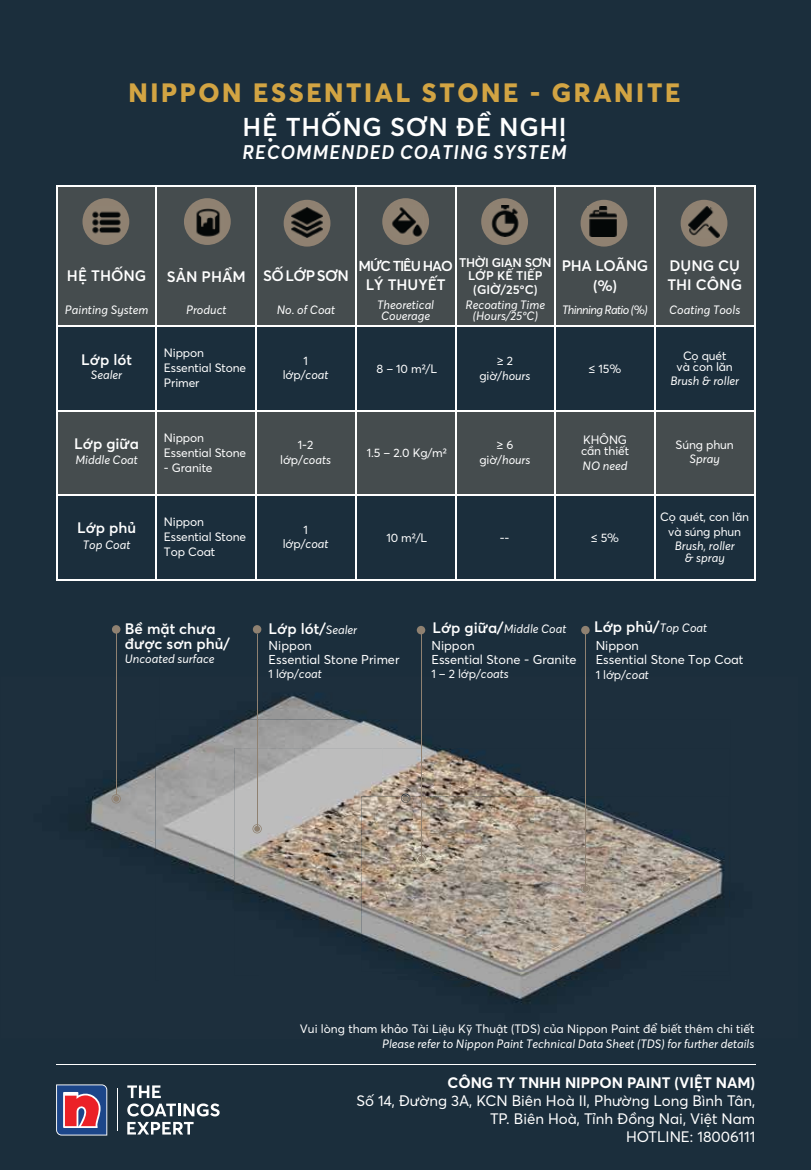
<style>
.page{position:relative;width:811px;height:1170px;background:#fff}
.page>*{position:absolute;margin:0;border:0;box-sizing:border-box;transform-origin:0 0}
.t1{font:800 26.25px "Averta CY";letter-spacing:.1em;color:#d2a443}
.t2{font:600 25.5px "Averta CY";letter-spacing:.025em;color:#fff}
.t3{font:italic 600 19.5px "Averta CY";letter-spacing:.025em;color:#fff}
.t4{font:600 15px/19.5px "Averta CY";color:#fff}
.t5{font:15px/18px "Averta CY";color:#fff;text-align:right}
.t6{font:700 15px "Averta CY";color:#fff}
.t7{font:600 15px/19.5px "Averta CY";letter-spacing:-.025em;color:#fff;text-align:center}
.t8{font:600 14.25px "Averta CY";letter-spacing:-.075em;color:#fff}
.t9{font:12.75px/14.2px "Averta CY";color:#fff}
.t10{font:600 12.3px/13.5px "Averta CY";color:#fff;text-align:center}
.t11{font:12px/15px "Averta CY";letter-spacing:-.01em;color:#fff;text-align:center}
.t12{font:italic 12px/10.5px "Averta CY";color:#fff;text-align:center}
.t13{font:italic 12px "Averta CY";letter-spacing:-.05em;color:#fff}
.s1{font-style:italic}
.s2{font-weight:400;font-style:italic;font-size:12px}
.s3{font-weight:600;font-style:normal;font-size:15px}
</style>
<div class="page">
<div style="left:0;top:0;width:810px;height:1170px;background:#1b2e3c"></div>
<hr style="left:56px;top:1064px;width:699px;height:1px;background:#fff">
<img style="left:85px;top:764px;width:71px;height:89px">
<img style="left:242px;top:676px;width:180px;height:44px">
<img style="left:458px;top:980px;width:108px;height:24px">
<img style="left:156px;top:720px;width:103px;height:169px">
<img style="left:259px;top:720px;width:177px;height:28px">
<img style="left:449px;top:976px;width:129px;height:4px">
<img style="left:234px;top:748px;width:148px;height:189px">
<img style="left:382px;top:748px;width:174px;height:48px">
<img style="left:434px;top:972px;width:149px;height:4px">
<img style="left:361px;top:796px;width:363px;height:176px">
<svg style="left:401px;top:796px;width:9px;height:7px"></svg>
<div style="left:57px;top:186px;width:697px;height:140px;background:#454c4e"></div>
<div style="left:283px;top:200px;width:47px;height:47px;background:#8f8171;border-radius:50%"></div>
<img style="left:292px;top:207px;width:30px;height:30px">
<div style="left:680px;top:200px;width:47px;height:47px;background:#8f8171;border-radius:50%"></div>
<img style="left:688px;top:207px;width:31px;height:31px">
<div style="left:481px;top:198px;width:47px;height:47px;background:#8f8171;border-radius:50%"></div>
<img style="left:491px;top:206px;width:28px;height:30px">
<div style="left:382px;top:198px;width:47px;height:47px;background:#8f8171;border-radius:50%"></div>
<img style="left:389px;top:204px;width:35px;height:35px">
<div style="left:184px;top:198px;width:47px;height:47px;background:#8f8171;border-radius:50%"></div>
<img style="left:196px;top:208px;width:24px;height:29px">
<div style="left:580px;top:200px;width:47px;height:47px;background:#8f8171;border-radius:50%"></div>
<img style="left:589px;top:206px;width:28px;height:31px">
<div style="left:82px;top:198px;width:47px;height:47px;background:#8f8171;border-radius:50%"></div>
<img style="left:92px;top:211px;width:29px;height:23px">
<div style="left:57px;top:411px;width:697px;height:84px;background:#454c4e"></div>
<hr style="left:156px;top:185px;width:1px;height:394px;background:#fff">
<hr style="left:255px;top:185px;width:2px;height:394px;background:#fff">
<hr style="left:355px;top:185px;width:1px;height:394px;background:#fff">
<hr style="left:454px;top:185px;width:2px;height:394px;background:#fff">
<hr style="left:554px;top:185px;width:2px;height:394px;background:#fff">
<hr style="left:654px;top:185px;width:1px;height:394px;background:#fff">
<hr style="left:56px;top:185px;width:2px;height:395px;background:#fff">
<hr style="left:753px;top:185px;width:2px;height:395px;background:#fff">
<hr style="left:56px;top:325px;width:699px;height:2px;background:#fff">
<hr style="left:56px;top:410px;width:699px;height:1px;background:#fff">
<hr style="left:56px;top:494px;width:699px;height:2px;background:#fff">
<hr style="left:56px;top:185px;width:699px;height:1px;background:#fff">
<hr style="left:56px;top:579px;width:699px;height:1px;background:#fff">
<svg style="left:56px;top:1084px;width:51px;height:52px;background:#865d80"></svg>
<svg style="left:127px;top:1085px;width:92px;height:31px"></svg>
<svg style="left:127px;top:1122px;width:66px;height:13px"></svg>
<hr style="left:117px;top:1089px;width:1px;height:42px;background:#fff">
<svg style="left:111px;top:794px;width:10px;height:9px"></svg>
<hr style="left:116px;top:634px;width:1px;height:161px;background:#8f8171">
<div style="left:112px;top:625px;width:8px;height:9px;background:#8f8171;border-radius:50%"></div>
<svg style="left:252px;top:824px;width:10px;height:9px"></svg>
<hr style="left:257px;top:634px;width:1px;height:195px;background:#8f8171">
<div style="left:253px;top:625px;width:8px;height:9px;background:#8f8171;border-radius:50%"></div>
<svg style="left:416px;top:854px;width:9px;height:9px"></svg>
<hr style="left:420px;top:634px;width:1px;height:225px;background:#8f8171">
<div style="left:416px;top:626px;width:9px;height:8px;background:#8f8171;border-radius:50%"></div>
<svg style="left:580px;top:884px;width:10px;height:9px"></svg>
<hr style="left:585px;top:634px;width:1px;height:255px;background:#8f8171">
<div style="left:581px;top:626px;width:8px;height:8px;background:#8f8171;border-radius:50%"></div>
<h1 class="t1" style="left:128px;top:74px;width:553px">NIPPON ESSENTIAL STONE - GRANITE</h1>
<h2 class="t2" style="left:242px;top:109px;width:325px">HỆ THỐNG SƠN ĐỀ NGHỊ</h2>
<h3 class="t3" style="left:242px;top:139px;width:326px">RECOMMENDED COATING SYSTEM</h3>
<p class="t4" style="left:67px;top:266px;width:81px">HỆ THỐNG</p>
<p class="t12" style="left:65px;top:305px;width:85px">Painting System</p>
<p class="t4" style="left:81px;top:349px;width:52px">Lớp lót</p>
<p class="t12" style="left:91px;top:370px;width:33px">Sealer</p>
<p class="t4" style="left:167px;top:266px;width:80px">SẢN PHẨM</p>
<p class="t12" style="left:186px;top:305px;width:42px">Product</p>
<p class="t11" style="left:164px;top:345px;width:84px;text-align:left">Nippon<br>Essential Stone<br>Primer</p>
<p class="t4" style="left:263px;top:266px;width:87px">SỐ LỚP SƠN</p>
<p class="t12" style="left:277px;top:305px;width:60px">No. of Coat</p>
<p class="t10" style="left:459px;top:255px;width:94px">THỜI GIAN SƠN<br>LỚP KẾ TIẾP (GIỜ/25ºC)</p>
<p class="t12" style="left:465px;top:300px;width:81px">Recoating Time (Hours/25ºC)</p>
<p class="t8" style="left:358px;top:256px;width:96px">MỨC TIÊU HAO</p>
<p class="t4" style="left:365px;top:275px;width:81px">LÝ THUYẾT</p>
<p class="t12" style="left:377px;top:300px;width:58px">Theoretical<br>Coverage</p>
<p class="t7" style="left:561px;top:256px;width:88px">PHA LOÃNG (%)</p>
<p class="t13" style="left:562px;top:302px;width:87px">Thinning Ratio (%)</p>
<p class="t11" style="left:282px;top:353px;width:47px;line-height:14.4px">1 lớp/<span class="s1">coat</span></p>
<p class="t11" style="left:479px;top:353px;width:53px">≥ 2 giờ/<span class="s1">hours</span></p>
<p class="t11" style="left:376px;top:360px;width:62px">8 – 10 m2/L</p>
<p class="t11" style="left:588px;top:360px;width:34px">≤ 15%</p>
<p class="t4" style="left:667px;top:255px;width:76px">DỤNG CỤ<br>THI CÔNG</p>
<p class="t12" style="left:669px;top:305px;width:73px">Coating Tools</p>
<p class="t11" style="left:676px;top:349px;width:58px;line-height:11.2px">Cọ quét và con lăn</p>
<p class="t12" style="left:670px;top:376px;width:70px">Brush &amp; roller</p>
<p class="t4" style="left:74px;top:433px;width:66px">Lớp giữa</p>
<p class="t12" style="left:75px;top:455px;width:64px">Middle Coat</p>
<p class="t4" style="left:77px;top:518px;width:61px">Lớp phủ</p>
<p class="t12" style="left:83px;top:539px;width:49px">Top Coat</p>
<p class="t11" style="left:164px;top:429px;width:84px;text-align:left">Nippon<br>Essential Stone</p>
<p class="t11" style="left:164px;top:459px;width:50px">- Granite</p>
<p class="t11" style="left:164px;top:514px;width:84px;text-align:left">Nippon<br>Essential Stone<br>Top Coat</p>
<p class="t11" style="left:280px;top:438px;width:52px;line-height:14.4px">1-2 lớp/<span class="s1">coats</span></p>
<p class="t11" style="left:282px;top:522px;width:47px;line-height:14.4px">1 lớp/<span class="s1">coat</span></p>
<p class="t11" style="left:366px;top:445px;width:81px">1.5 – 2.0 Kg/m2</p>
<p class="t11" style="left:479px;top:437px;width:53px">≥ 6 giờ/<span class="s1">hours</span></p>
<p class="t11" style="left:386px;top:530px;width:42px">10 m2/L</p>
<p class="t11" style="left:499px;top:530px;width:11px">--</p>
<p class="t11" style="left:581px;top:434px;width:49px;line-height:11.2px;text-align:left">KHÔNG cần thiết</p>
<p class="t12" style="left:582px;top:460px;width:46px">NO need</p>
<p class="t11" style="left:590px;top:530px;width:30px">≤ 5%</p>
<p class="t11" style="left:675px;top:436px;width:60px">Súng phun</p>
<p class="t12" style="left:689px;top:454px;width:32px">Spray</p>
<p class="t11" style="left:660px;top:509px;width:90px">Cọ quét, con lăn và súng phun</p>
<p class="t12" style="left:674px;top:540px;width:61px;line-height:12px">Brush, roller &amp; spray</p>
<p class="t4" style="left:125px;top:620px;width:106px;line-height:15px">Bề mặt chưa được sơn phủ/</p>
<p class="t12" style="left:125px;top:654px;width:91px">Uncoated surface</p>
<p class="t4" style="left:268px;top:618px;width:90px">Lớp lót/<span class="s2">Sealer</span></p>
<p class="t12" style="left:432px;top:623px;width:135px"><span class="s3">Lớp giữa/</span>Middle Coat</p>
<p class="t4" style="left:594px;top:616px;width:115px">Lớp phủ/<span class="s2">Top Coat</span></p>
<p class="t9" style="left:268px;top:637px;width:132px">Nippon<br>Essential Stone Primer</p>
<p class="t11" style="left:268px;top:666px;width:55px">1 lớp/<span class="s1">coat</span></p>
<p class="t9" style="left:431px;top:637px;width:147px">Nippon<br>Essential Stone - Granite</p>
<p class="t11" style="left:431px;top:666px;width:79px">1 – 2 lớp/<span class="s1">coats</span></p>
<p class="t9" style="left:595px;top:638px;width:149px">Nippon<br>Essential Stone Top Coat</p>
<p class="t11" style="left:595px;top:666px;width:55px">1 lớp/<span class="s1">coat</span></p>
<p class="t11" style="left:300px;top:1021px;width:456px">Vui lòng tham khảo Tài Liệu Kỹ Thuật (TDS) của Nippon Paint để biết thêm chi tiết</p>
<p class="t12" style="left:382px;top:1038px;width:374px">Please refer to Nippon Paint Technical Data Sheet (TDS) for further details</p>
<p class="t6" style="left:447px;top:1072px;width:309px">CÔNG TY TNHH NIPPON PAINT (VIỆT NAM)</p>
<p class="t5" style="left:356px;top:1091px;width:400px">Số 14, Đường 3A, KCN Biên Hoà II, Phường Long Bình Tân,<br>TP. Biên Hoà, Tỉnh Đồng Nai, Việt Nam<br>HOTLINE: 18006111</p>
</div>
